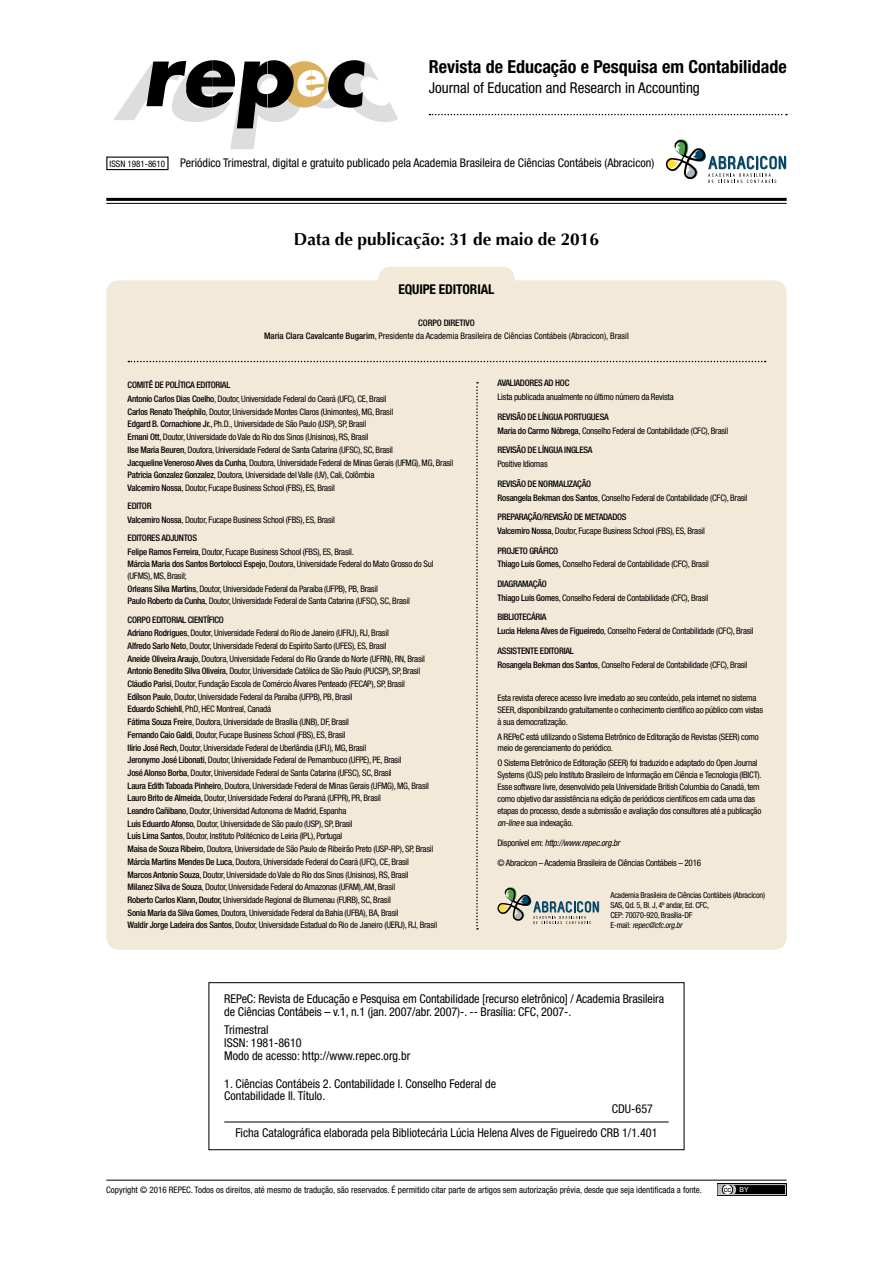
<style>
.page{position:relative;width:893px;height:1263px;background:#fff}
.page>*{position:absolute;margin:0;border:0;box-sizing:border-box;transform-origin:0 0}
.t1{font:700 condensed 18px "Helvetica Neue LT Std";color:#000}
.t2{font:700 17.25px "Optima";color:#000}
.t3{font:condensed 15px "Helvetica Neue LT Std";color:#000}
.t4{font:700 condensed 13.5px "Helvetica Neue LT Std";letter-spacing:-.01em;color:#000}
.t5{font:condensed 12.15px/13.2px "Helvetica Neue LT Std";color:#000}
.t6{font:condensed 12px "Helvetica Neue LT Std";color:#000}
.t7{font:condensed 9px/12.8px "Helvetica Neue LT Std";letter-spacing:-.025em;color:#000}
.t8{font:500 condensed 9px/14px "Helvetica Neue LT Std";letter-spacing:-.025em;color:#000}
.t9{font:condensed 9px/12.8px "Helvetica Neue LT Std";color:#000;text-align:center}
.t10{font:italic condensed 9px "Helvetica Neue LT Std";letter-spacing:-.025em;color:#000}
.t11{font:condensed 8.25px/10.1px "Helvetica Neue LT Std";letter-spacing:-.025em;color:#000}
.t12{font:7.5px "Arial";color:#000}
.s1{font-size:9px}
.s2{font-weight:500}
.s3{font-weight:400}
.s4{font-style:italic}
.s5{font-style:normal}
.s6{font-size:7.05px;color:#fff}
</style>
<div class="page">
<hr style="left:106px;top:1180px;width:681px;height:1px;background:#000">
<svg style="left:717px;top:1183px;width:70px;height:13px"></svg>
<svg style="left:718px;top:1184px;width:68px;height:11px"></svg>
<svg style="left:429px;top:114px;width:358px;height:1px"></svg>
<svg style="left:113px;top:60px;width:285px;height:89px"></svg>
<hr style="left:224px;top:1121px;width:445px;height:1px;background:#000">
<div style="left:208px;top:982px;width:477px;height:168px;border:1px solid #000"></div>
<hr style="left:106px;top:198px;width:681px;height:3px;background:#000">
<hr style="left:106px;top:203px;width:681px;height:1px;background:#000">
<div style="left:106px;top:157px;width:63px;height:13px;border:1px solid #000"></div>
<svg style="left:665px;top:139px;width:122px;height:44px"></svg>
<div style="left:106px;top:280px;width:681px;height:670px;background:#f2e9d8;border-radius:13px"></div>
<svg style="left:128px;top:361px;width:638px;height:1px"></svg>
<svg style="left:476px;top:382px;width:2px;height:548px"></svg>
<div style="left:378px;top:267px;width:137px;height:44px;background:#f2e9d8;border-radius:13px"></div>
<svg style="left:497px;top:887px;width:103px;height:37px"></svg>
<h1 class="t1" style="left:429px;top:56px;width:359px">Revista de Educação e Pesquisa em Contabilidade</h1>
<h3 class="t3" style="left:429px;top:79px;width:273px">Journal of Education and Research in Accounting</h3>
<h3 class="t6" style="left:110px;top:156px;width:546px"><span class="s1">ISSN 1981-8610</span> Periódico Trimestral, digital e gratuito publicado pela Academia Brasileira de Ciências Contábeis (Abracicon)</h3>
<h2 class="t2" style="left:294px;top:229px;width:307px">Data de publicação: 31 de maio de 2016</h2>
<h3 class="t4" style="left:399px;top:281px;width:97px">EQUIPE EDITORIAL</h3>
<p class="t9" style="left:264px;top:317px;width:366px"><span class="s2">CORPO DIRETIVO<br>Maria Clara Cavalcante Bugarim</span>, Presidente da Academia Brasileira de Ciências Contábeis (Abracicon), Brasil</p>
<p class="t7" style="left:128px;top:379px;width:327px"><span class="s2">COMITÊ DE POLÍTICA EDITORIAL<br>Antonio Carlos Dias Coelho</span>, Doutor, Universidade Federal do Ceará (UFC), CE, Brasil<br><span class="s2">Carlos Renato Theóphilo</span>, Doutor, Universidade Montes Claros (Unimontes), MG, Brasil<br><span class="s2">Edgard B. Cornachione Jr.</span>, Ph.D., Universidade de São Paulo (USP), SP, Brasil<br><span class="s2">Ernani Ott</span>, Doutor, Universidade do Vale do Rio dos Sinos (Unisinos), RS, Brasil<br><span class="s2">Ilse Maria Beuren</span>, Doutora, Universidade Federal de Santa Catarina (UFSC), SC, Brasil<br><span class="s2">Jacqueline Veneroso Alves da Cunha</span>, Doutora, Universidade Federal de Minas Gerais (UFMG), MG, Brasil <span class="s2">Patricia Gonzalez Gonzalez</span>, Doutora, Universidade del Valle (UV), Cali, Colômbia<br><span class="s2">Valcemiro Nossa</span>, Doutor, Fucape Business School (FBS), ES, Brasil</p>
<p class="t7" style="left:128px;top:499px;width:209px;line-height:13.5px"><span class="s2">EDITOR<br>Valcemiro Nossa</span>, Doutor, Fucape Business School (FBS), ES, Brasil</p>
<p class="t7" style="left:128px;top:531px;width:307px"><span class="s2">EDITORES ADJUNTOS<br>Felipe Ramos Ferreira</span>, Doutor, Fucape Business School (FBS), ES, Brasil.<br><span class="s2">Márcia Maria dos Santos Bortolocci Espejo</span>, Doutora, Universidade Federal do Mato Grosso do Sul (UFMS), MS, Brasil;<br><span class="s2">Orleans Silva Martins</span>, Doutor, Universidade Federal da Paraíba (UFPB), PB, Brasil<br><span class="s2">Paulo Roberto da Cunha</span>, Doutor, Universidade Federal de Santa Catarina (UFSC), SC, Brasil</p>
<p class="t7" style="left:128px;top:613px;width:311px"><span class="s2">CORPO EDITORIAL CIENTÍFICO<br>Adriano Rodrigues</span>, Doutor, Universidade Federal do Rio de Janeiro (UFRJ), RJ, Brasil<br><span class="s2">Alfredo Sarlo Neto</span>, Doutor, Universidade Federal do Espírito Santo (UFES), ES, Brasil<br><span class="s2">Aneide Oliveira Araujo</span>, Doutora, Universidade Federal do Rio Grande do Norte (UFRN), RN, Brasil <span class="s2">Antonio Benedito Silva Oliveira</span>, Doutor, Universidade Católica de São Paulo (PUCSP), SP, Brasil <span class="s2">Cláudio Parisi</span>, Doutor, Fundação Escola de Comércio Álvares Penteado (FECAP), SP, Brasil<br><span class="s2">Edílson Paulo</span>, Doutor, Universidade Federal da Paraíba (UFPB), PB, Brasil<br><span class="s2">Eduardo Schiehll</span>, PhD, HEC Montreal, Canadá<br><span class="s2">Fátima Souza Freire</span>, Doutora, Universidade de Brasília (UNB), DF, Brasil<br><span class="s2">Fernando Caio Galdi</span>, Doutor, Fucape Business School (FBS), ES, Brasil<br><span class="s2">Ilirio José Rech</span>, Doutor, Universidade Federal de Uberlândia (UFU), MG, Brasil<br><span class="s2">Jeronymo José Libonati</span>, Doutor, Universidade Federal de Pernambuco (UFPE), PE, Brasil<br><span class="s2">José Alonso Borba</span>, Doutor, Universidade Federal de Santa Catarina (UFSC), SC, Brasil<br><span class="s2">Laura Edith Taboada Pinheiro</span>, Doutora, Universidade Federal de Minas Gerais (UFMG), MG, Brasil <span class="s2">Lauro Brito de Almeida</span>, Doutor, Universidade Federal do Paraná (UFPR), PR, Brasil<br><span class="s2">Leandro Cañibano</span>, Doutor, Universidad Autonoma de Madrid, Espanha<br><span class="s2">Luis Eduardo Afonso</span>, Doutor, Universidade de São paulo (USP), SP, Brasil<br><span class="s2">Luís Lima Santos</span>, Doutor, Instituto Politécnico de Leiria (IPL), Portugal<br><span class="s2">Maisa de Souza Ribeiro</span>, Doutora, Universidade de São Paulo de Ribeirão Preto (USP-RP), SP, Brasil <span class="s2">Márcia Martins Mendes De Luca</span>, Doutora, Universidade Federal do Ceará (UFC), CE, Brasil<br><span class="s2">Marcos Antonio Souza</span>, Doutor, Universidade do Vale do Rio dos Sinos (Unisinos), RS, Brasil<br><span class="s2">Milanez Silva de Souza</span>, Doutor, Universidade Federal do Amazonas (UFAM), AM, Brasil<br><span class="s2">Roberto Carlos Klann, Doutor,</span> Universidade Regional de Blumenau (FURB), SC, Brasil<br><span class="s2">Sonia Maria da Silva Gomes</span>, Doutora, Universidade Federal da Bahia (UFBA), BA, Brasil<br><span class="s2">Waldir Jorge Ladeira dos Santos</span>, Doutor, Universidade Estadual do Rio de Janeiro (UERJ), RJ, Brasil</p>
<p class="t8" style="left:497px;top:376px;width:73px">AVALIADORES AD HOC</p>
<p class="t7" style="left:497px;top:390px;width:178px">Lista publicada anualmente no último número da Revista</p>
<p class="t8" style="left:497px;top:409px;width:232px">REVISÃO DE LÍNGUA PORTUGUESA<br>Maria do Carmo Nóbrega<span class="s3">, Conselho Federal de Contabilidade (CFC), Brasil</span></p>
<p class="t8" style="left:497px;top:443px;width:97px">REVISÃO DE LÍNGUA INGLESA</p>
<p class="t7" style="left:497px;top:457px;width:52px">Positive Idiomas</p>
<p class="t8" style="left:497px;top:476px;width:252px">REVISÃO DE NORMALIZAÇÃO<br>Rosangela Bekman dos Santos<span class="s3">, Conselho Federal de Contabilidade (CFC), Brasil</span></p>
<p class="t8" style="left:497px;top:510px;width:209px">PREPARAÇÃO/REVISÃO DE METADADOS<br>Valcemiro Nossa<span class="s3">, Doutor, Fucape Business School (FBS), ES, Brasil</span></p>
<p class="t7" style="left:497px;top:543px;width:213px;line-height:14px"><span class="s2">PROJETO GRÁFICO<br>Thiago Luis Gomes,</span> Conselho Federal de Contabilidade (CFC), Brasil</p>
<p class="t7" style="left:497px;top:577px;width:213px;line-height:14px"><span class="s2">DIAGRAMAÇÃO<br>Thiago Luis Gomes</span>, Conselho Federal de Contabilidade (CFC), Brasil</p>
<p class="t7" style="left:497px;top:610px;width:258px;line-height:14px"><span class="s2">BIBLIOTECÁRIA<br>Lucia Helena Alves de Figueiredo</span>, Conselho Federal de Contabilidade (CFC), Brasil</p>
<p class="t8" style="left:497px;top:644px;width:252px">ASSISTENTE EDITORIAL<br>Rosangela Bekman dos Santos<span class="s3">, Conselho Federal de Contabilidade (CFC), Brasil</span></p>
<p class="t7" style="left:497px;top:692px;width:267px;line-height:11.9px">Esta revista oferece acesso livre imediato ao seu conteúdo, pela internet no sistema<br>SEER, disponibilizando gratuitamente o conhecimento científico ao público com vistas à sua democratização.</p>
<p class="t7" style="left:497px;top:730px;width:263px;line-height:11.9px">A REPeC está utilizando o Sistema Eletrônico de Editoração de Revistas (SEER) como meio de gerenciamento do periódico.</p>
<p class="t7" style="left:497px;top:757px;width:266px;line-height:11.9px">O Sistema Eletrônico de Editoração (SEER) foi traduzido e adaptado do Open Journal Systems (OJS) pelo Instituto Brasileiro de Informação em Ciência e Tecnologia (IBICT).<br>Esse software livre, desenvolvido pela Universidade British Columbia do Canadá, tem como objetivo dar assistência na edição de periódicos científicos em cada uma das etapas do processo, desde a submissão e avaliação dos consultores até a publicação <span class="s4">on-line</span> e sua indexação.</p>
<p class="t10" style="left:497px;top:837px;width:124px"><span class="s5">Disponível em:</span> http://www.repec.org.br</p>
<p class="t7" style="left:497px;top:856px;width:205px">© Abracicon – Academia Brasileira de Ciências Contábeis – 2016</p>
<p class="t11" style="left:610px;top:890px;width:156px">Academia Brasileira de Ciências Contábeis (Abracicon)<br>SAS, Qd. 5, Bl. J, 4º andar, Ed. CFC,<br>CEP: 70070-920, Brasília-DF<br>E-mail: <span class="s4">repec@cfc.org.br</span></p>
<h3 class="t5" style="left:224px;top:992px;width:441px">REPeC: Revista de Educação e Pesquisa em Contabilidade [recurso eletrônico] / Academia Brasileira de Ciências Contábeis – v.1, n.1 (jan. 2007/abr. 2007)-. -- Brasília: CFC, 2007-.</h3>
<h3 class="t5" style="left:224px;top:1023px;width:188px">Trimestral<br>ISSN: 1981-8610<br>Modo de acesso: http://www.repec.org.br</h3>
<h3 class="t5" style="left:224px;top:1078px;width:273px;line-height:12.1px">1. Ciências Contábeis 2. Contabilidade I. Conselho Federal de<br>Contabilidade II. Título.</h3>
<h3 class="t5" style="left:235px;top:1096px;width:424px;line-height:24.3px;text-indent:376px">CDU-657<br>Ficha Catalográfica elaborada pela Bibliotecária Lúcia Helena Alves de Figueiredo CRB 1/1.401</h3>
<p class="t9" style="left:106px;top:1184px;width:597px">Copyright © 2016 REPEC. Todos os direitos, até mesmo de tradução, são reservados. É permitido citar parte de artigos sem autorização prévia, desde que seja identificada a fonte.</p>
<p class="t12" style="left:724px;top:1184px;width:27px">cc <span class="s6">BY</span></p>
</div>
